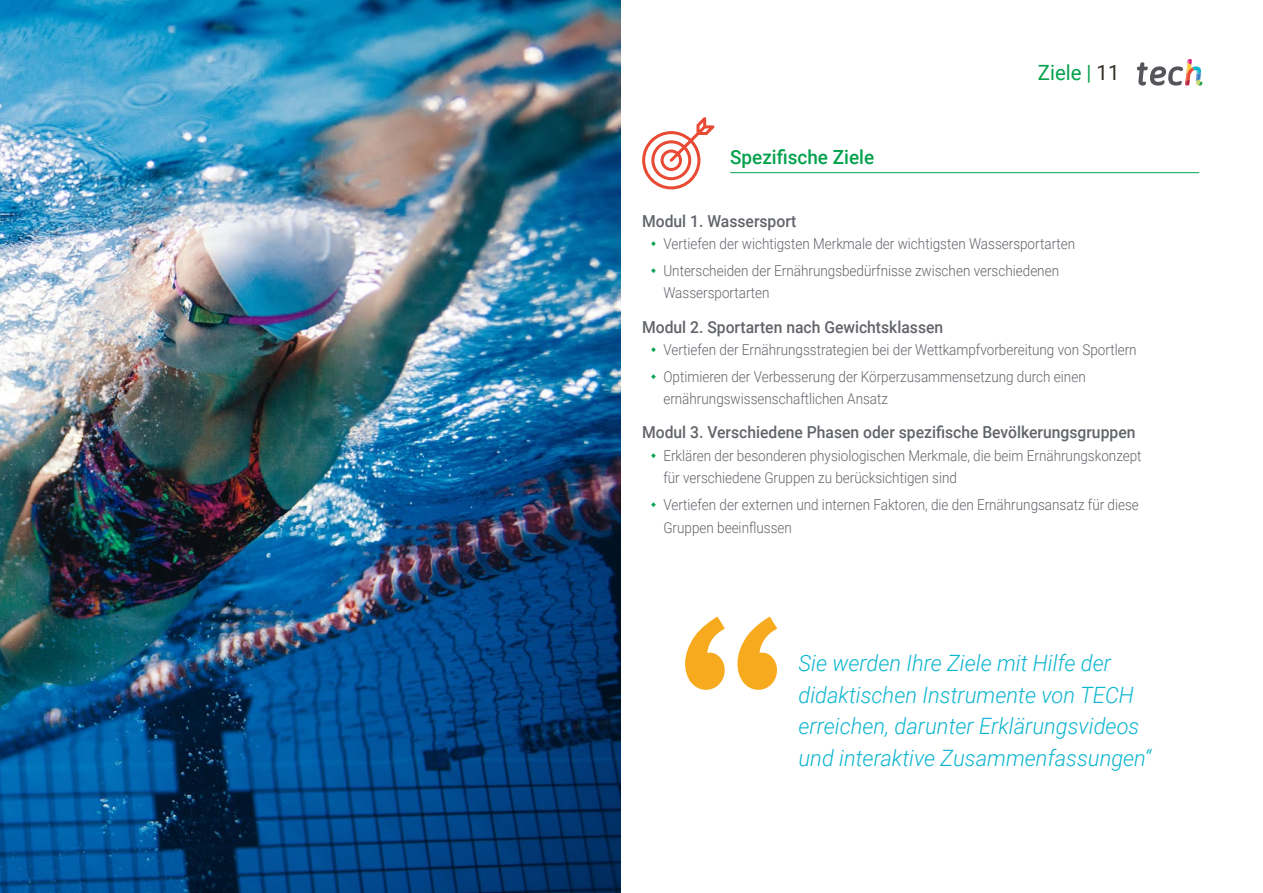
<style>
.page{position:relative;width:1263px;height:893px;background:#fff}
.page>*{position:absolute;margin:0;border:0;box-sizing:border-box;transform-origin:0 0}
.t1{font:italic 300 22.5px/31.5px "Roboto";color:#0fb6cf}
.t2{font:21px "Roboto";color:#04a14d}
.t3{font:500 19.5px "Roboto";color:#04a14d}
.t4{font:500 16.5px "Roboto";color:#61646a;scale:.95 1}
.t5{font:300 15px/26.7px "Roboto";color:#61646a;scale:.9 1}
.s1{color:#312e20}
</style>
<div class="page">
<hr style="left:730px;top:172px;width:469px;height:1px;background:#04a14d">
<svg style="left:642px;top:117px;width:72px;height:72px"></svg>
<svg style="left:685px;top:617px;width:92px;height:73px"></svg>
<img style="left:0;top:0;width:621px;height:893px">
<svg style="left:1137px;top:59px;width:65px;height:27px"></svg>
<h3 class="t3" style="left:730px;top:144px;width:145px">Spezifische Ziele</h3>
<h2 class="t2" style="left:1038px;top:57px;width:83px">Ziele | <span class="s1">11</span></h2>
<p class="t4" style="left:642px;top:209px;width:164px">Modul 1. Wassersport</p>
<p class="t5" style="left:663px;top:230px;width:459px">Vertiefen der wichtigsten Merkmale der wichtigsten Wassersportarten<br>Unterscheiden der Ernährungsbedürfnisse zwischen verschiedenen</p>
<p class="t5" style="left:663px;top:279px;width:120px">Wassersportarten</p>
<p class="t4" style="left:642px;top:315px;width:318px">Modul 2. Sportarten nach Gewichtsklassen</p>
<p class="t5" style="left:663px;top:336px;width:527px">Vertiefen der Ernährungsstrategien bei der Wettkampfvorbereitung von Sportlern<br>Optimieren der Verbesserung der Körperzusammensetzung durch einen</p>
<p class="t5" style="left:663px;top:385px;width:251px">ernährungswissenschaftlichen Ansatz</p>
<p class="t4" style="left:642px;top:421px;width:521px">Modul 3. Verschiedene Phasen oder spezifische Bevölkerungsgruppen</p>
<p class="t5" style="left:663px;top:444px;width:533px;line-height:22.5px">Erklären der besonderen physiologischen Merkmale, die beim Ernährungskonzept für verschiedene Gruppen zu berücksichtigen sind</p>
<p class="t5" style="left:663px;top:493px;width:530px;line-height:22.5px">Vertiefen der externen und internen Faktoren, die den Ernährungsansatz für diese<br>Gruppen beeinflussen</p>
<h1 class="t1" style="left:798px;top:646px;width:354px">Sie werden Ihre Ziele mit Hilfe der didaktischen Instrumente von TECH erreichen, darunter Erklärungsvideos und interaktive Zusammenfassungen“</h1>
</div>
